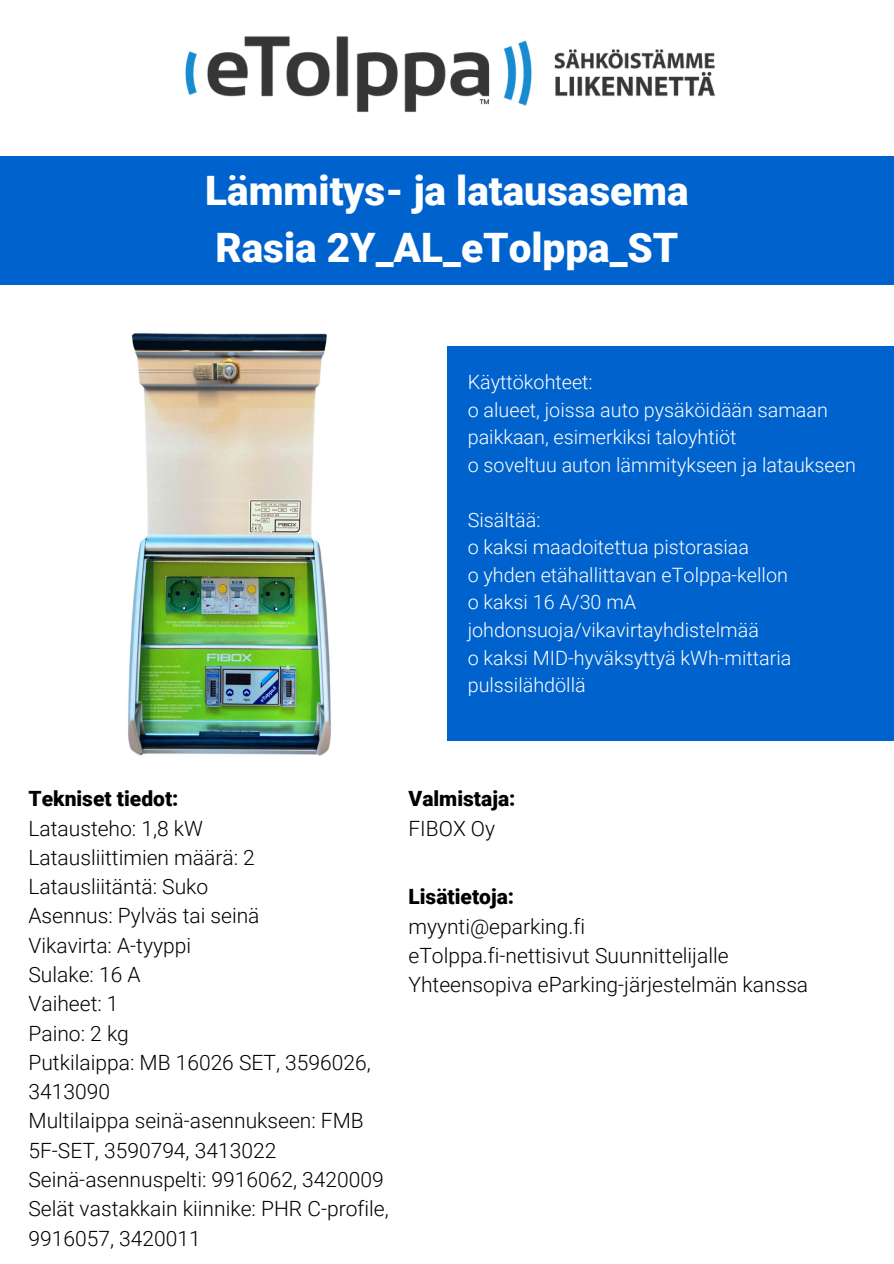
<style>
.page{position:relative;width:894px;height:1264px;background:#fff}
.page>*{position:absolute;margin:0;border:0;box-sizing:border-box;transform-origin:0 0}
.t1{font:900 40.5px "Roboto";color:#fff}
.t2{font:300 21px/29.2px "Roboto";color:#000}
.t3{font:900 21px "Roboto";color:#000}
.t4{font:300 19.8px/27.5px "Roboto";color:#fff}
</style>
<div class="page">
<img style="left:185px;top:36px;width:531px;height:76px">
<div style="left:0;top:156px;width:893px;height:129px;background:#0062cc"></div>
<div style="left:447px;top:346px;width:446px;height:394px;background:#0062cc"></div>
<img style="left:128px;top:333px;width:203px;height:423px">
<p class="t1" style="left:205px;top:168px;width:485px">Lämmitys- ja latausasema</p>
<p class="t1" style="left:215px;top:224px;width:464px">Rasia 2Y_AL_eTolppa_ST</p>
<p class="t4" style="left:467px;top:368px;width:126px">Käyttökohteet:</p>
<p class="t4" style="left:467px;top:396px;width:361px">o alueet, joissa auto pysäköidään samaan paikkaan, esimerkiksi taloyhtiöt</p>
<p class="t4" style="left:467px;top:451px;width:389px">o soveltuu auton lämmitykseen ja lataukseen</p>
<p class="t4" style="left:467px;top:506px;width:74px">Sisältää:</p>
<p class="t4" style="left:467px;top:534px;width:283px">o kaksi maadoitettua pistorasiaa</p>
<p class="t4" style="left:467px;top:561px;width:321px">o yhden etähallittavan eTolppa-kellon</p>
<p class="t4" style="left:467px;top:589px;width:293px">o kaksi 16 A/30 mA johdonsuoja/vikavirtayhdistelmää</p>
<p class="t4" style="left:467px;top:644px;width:325px">o kaksi MID-hyväksyttyä kWh-mittaria pulssilähdöllä</p>
<p class="t3" style="left:28px;top:786px;width:151px">Tekniset tiedot:</p>
<p class="t2" style="left:28px;top:813px;width:176px">Latausteho: 1,8 kW</p>
<p class="t2" style="left:28px;top:843px;width:228px">Latausliittimien määrä: 2</p>
<p class="t2" style="left:28px;top:872px;width:181px">Latausliitäntä: Suko</p>
<p class="t2" style="left:28px;top:901px;width:232px">Asennus: Pylväs tai seinä</p>
<p class="t2" style="left:28px;top:930px;width:164px">Vikavirta: A-tyyppi</p>
<p class="t2" style="left:28px;top:960px;width:114px">Sulake: 16 A</p>
<p class="t2" style="left:28px;top:989px;width:92px">Vaiheet: 1</p>
<p class="t2" style="left:28px;top:1018px;width:102px">Paino: 2 kg</p>
<p class="t2" style="left:28px;top:1048px;width:343px">Putkilaippa: MB 16026 SET, 3596026,<br>3413090</p>
<p class="t2" style="left:28px;top:1106px;width:337px">Multilaippa seinä-asennukseen: FMB</p>
<p class="t2" style="left:28px;top:1135px;width:249px">5F-SET, 3590794, 3413022</p>
<p class="t2" style="left:28px;top:1165px;width:357px">Seinä-asennuspelti: 9916062, 3420009</p>
<p class="t2" style="left:28px;top:1194px;width:362px">Selät vastakkain kiinnike: PHR C-profile,<br>9916057, 3420011</p>
<p class="t3" style="left:408px;top:786px;width:108px">Valmistaja:</p>
<p class="t2" style="left:408px;top:813px;width:88px">FIBOX Oy</p>
<p class="t3" style="left:408px;top:884px;width:107px">Lisätietoja:</p>
<p class="t2" style="left:408px;top:911px;width:178px">myynti@eparking.fi</p>
<p class="t2" style="left:408px;top:941px;width:321px">eTolppa.fi-nettisivut Suunnittelijalle</p>
<p class="t2" style="left:408px;top:970px;width:401px">Yhteensopiva eParking-järjestelmän kanssa</p>
</div>
